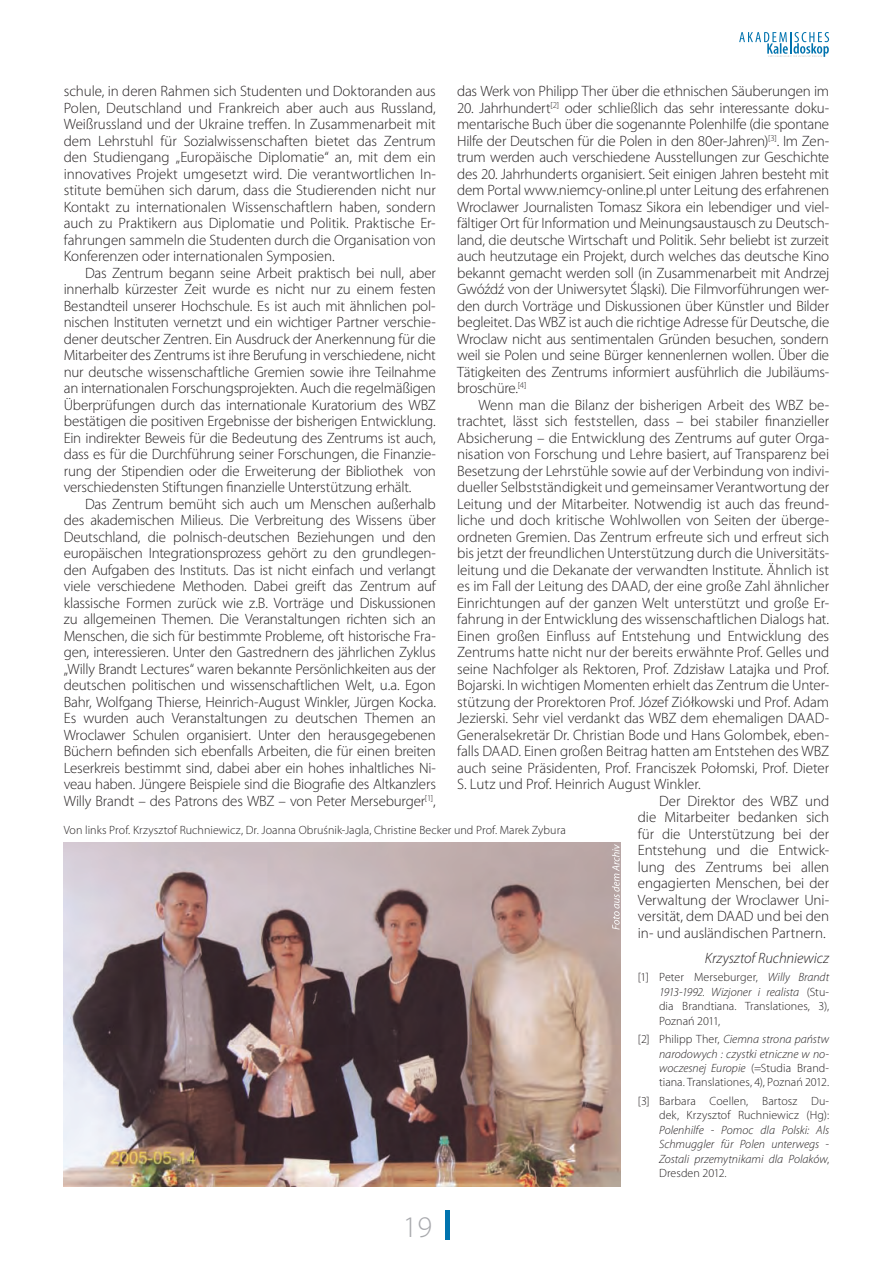
<style>
.page{position:relative;width:893px;height:1263px;background:#fff}
.page>*{position:absolute;margin:0;border:0;box-sizing:border-box;transform-origin:0 0}
.t1{font:300 30px "Myriad Pro";color:#a8a9ad}
.t2{font:300 15px/16.5px "Myriad Pro";letter-spacing:-.005em;color:#231f20;text-align:justify}
.t3{font:italic 300 15px "Myriad Pro";letter-spacing:-.005em;color:#231f20}
.t4{font:300 12px/14.4px "Myriad Pro";letter-spacing:.005em;color:#231f20;text-align:justify}
.t5{font:italic 300 12px/14.4px "Myriad Pro";color:#231f20;text-align:justify}
.s1{font-style:italic}
.s2{font-style:normal}
</style>
<div class="page">
<div style="left:445px;top:1210px;width:5px;height:30px;background:#0073ae"></div>
<svg style="left:739px;top:32px;width:90px;height:25px"></svg>
<img style="left:64px;top:842px;width:557px;height:344px">
<svg style="left:612px;top:844px;width:8px;height:85px"></svg>
<p class="t2" style="left:457px;top:84px;width:374px">das Werk von Philipp Ther über die ethnischen Säuberungen im</p>
<p class="t2" style="left:457px;top:101px;width:374px">20. Jahrhundert<sup>[2]</sup> oder schließlich das sehr interessante doku&shy;mentarische Buch über die sogenannte Polenhilfe (die spontane Hilfe der Deutschen für die Polen in den 80er-Jahren)<sup>[3]</sup>. Im Zen&shy;trum werden auch verschiedene Ausstellungen zur Geschichte des 20. Jahrhunderts organisiert. Seit einigen Jahren besteht mit dem Portal www.niemcy-online.pl unter Leitung des erfahrenen Wroclawer Journalisten Tomasz Sikora ein lebendiger und viel&shy;fältiger Ort für Information und Meinungsaustausch zu Deutsch&shy;land, die deutsche Wirtschaft und Politik. Sehr beliebt ist zurzeit auch heutzutage ein Projekt, durch welches das deutsche Kino bekannt gemacht werden soll (in Zusammenarbeit mit Andrzej Gwóźdź von der Uniwersytet Śląski). Die Filmvorführungen wer&shy;den durch Vorträge und Diskussionen über Künstler und Bilder begleitet. Das WBZ ist auch die richtige Adresse für Deutsche, die Wroclaw nicht aus sentimentalen Gründen besuchen, sondern weil sie Polen und seine Bürger kennenlernen wollen. Über die Tätigkeiten des Zentrums informiert ausführlich die Jubiläums&shy;broschüre.<sup>[4]</sup></p>
<p class="t2" style="left:478px;top:398px;width:352px">Wenn man die Bilanz der bisherigen Arbeit des WBZ be-</p>
<p class="t2" style="left:457px;top:414px;width:373px">trachtet, lässt sich feststellen, dass – bei stabiler finanzieller</p>
<p class="t2" style="left:457px;top:431px;width:374px">Absicherung – die Entwicklung des Zentrums auf guter Orga-</p>
<p class="t2" style="left:457px;top:447px;width:374px">nisation von Forschung und Lehre basiert, auf Transparenz bei</p>
<p class="t2" style="left:457px;top:464px;width:374px">Besetzung der Lehrstühle sowie auf der Verbindung von indivi-</p>
<p class="t2" style="left:457px;top:480px;width:374px">dueller Selbstständigkeit und gemeinsamer Verantwortung der</p>
<p class="t2" style="left:457px;top:497px;width:374px">Leitung und der Mitarbeiter. Notwendig ist auch das freund-</p>
<p class="t2" style="left:457px;top:513px;width:374px">liche und doch kritische Wohlwollen von Seiten de r überge-</p>
<p class="t2" style="left:457px;top:530px;width:374px">ordneten Gremien. Das Zentrum erfreute sich und erfreut sich</p>
<p class="t2" style="left:457px;top:546px;width:374px">bis jetzt der freundlichen Unterstützung durch die Universitäts-</p>
<p class="t2" style="left:457px;top:563px;width:374px">leitung und die Dekanate der verwandten Institute. Ähnlich ist</p>
<p class="t2" style="left:457px;top:579px;width:374px">es im Fall der Leitung des DAAD, der eine große Zahl ähnlicher</p>
<p class="t2" style="left:457px;top:596px;width:374px">Einrichtungen auf der ganzen Welt unterstützt und große Er-</p>
<p class="t2" style="left:457px;top:612px;width:374px">fahrung in der Entwicklung des wissenschaftlichen Dialogs hat.</p>
<p class="t2" style="left:457px;top:629px;width:374px">Einen großen Einfluss auf Entstehung und Entwicklung des</p>
<p class="t2" style="left:457px;top:645px;width:374px">Zentrums hatte nicht nur der bereits erwähnte Prof. Gelles und</p>
<p class="t2" style="left:457px;top:662px;width:374px">seine Nachfolger als Rektoren, Prof. Zdzisław Latajka und Prof.</p>
<p class="t2" style="left:457px;top:678px;width:374px">Bojarski. In wichtigen Momenten erhielt das Zentrum die Unter-</p>
<p class="t2" style="left:457px;top:695px;width:373px">stützung der Prorektoren Prof. Józef Ziółkowski und Prof. Adam</p>
<p class="t2" style="left:457px;top:711px;width:374px">Jezierski. Sehr viel verdankt das WBZ dem ehemaligen DAAD-</p>
<p class="t2" style="left:457px;top:728px;width:374px">Generalsekretär Dr. Christian Bode und Hans Golombek, eben-</p>
<p class="t2" style="left:457px;top:744px;width:374px">falls DAAD. Einen großen Beitrag hatten am Entstehen des WBZ</p>
<p class="t2" style="left:457px;top:761px;width:373px">auch seine Präsidenten, Prof. Franciszek Połomski, Prof. Dieter</p>
<p class="t2" style="left:457px;top:777px;width:245px">S. Lutz und Prof. Heinrich August Winkler.</p>
<p class="t2" style="left:659px;top:793px;width:172px">Der Direktor des WBZ und</p>
<p class="t2" style="left:638px;top:810px;width:193px">die Mitarbeiter bedanken sich</p>
<p class="t2" style="left:638px;top:826px;width:193px">für die Unterstützung bei der</p>
<p class="t2" style="left:638px;top:843px;width:193px">Entstehung und die Entwick-</p>
<p class="t2" style="left:638px;top:859px;width:193px">lung des Zentrums bei allen</p>
<p class="t2" style="left:638px;top:876px;width:193px">engagierten Menschen, bei der</p>
<p class="t2" style="left:638px;top:892px;width:193px">Verwaltung der Wroclawer Uni-</p>
<p class="t2" style="left:638px;top:909px;width:193px">versität, dem DAAD und bei den</p>
<p class="t2" style="left:638px;top:925px;width:189px">in- und ausländischen Partnern.</p>
<p class="t3" style="left:705px;top:952px;width:126px">Krzysztof Ruchniewicz</p>
<p class="t4" style="left:659px;top:971px;width:172px;text-indent:-21px">[1] Peter Merseburger, <span class="s1">Willy Brandt 1913-1992. Wizjoner i realista</span> (Stu&shy;dia Brandtiana. Translationes, 3), Poznań 2011,</p>
<p class="t5" style="left:659px;top:1033px;width:172px;text-indent:-21px"><span class="s2">[2] Philipp Ther,</span> Ciemna strona państw narodowych : czystki etniczne w no&shy;woczesnej Europie <span class="s2">(=Studia Brand&shy;tiana. Translationes, 4), Poznań 2012.</span></p>
<p class="t4" style="left:638px;top:1095px;width:193px;text-align:right">[3] Barbara Coellen, Bartosz Du&shy;dek, Krzysztof Ruchniewicz (Hg):</p>
<p class="t5" style="left:659px;top:1123px;width:172px">Polenhilfe - Pomoc dla Polski: Als Schmuggler für Polen unterwegs - Zostali przemytnikami dla Polaków<span class="s2">, Dresden 2012.</span></p>
<p class="t2" style="left:64px;top:84px;width:374px">schule, in deren Rahmen sich Studenten und Doktoranden aus Polen, Deutschland und Frankreich aber auch aus Russland, Weißrussland und der Ukraine treffen. In Zusammenarbeit mit dem Lehrstuhl für Sozialwissenschaften bietet das Zentrum den Studiengang „Europäische Diplomatie“ an, mit dem ein innovatives Projekt umgesetzt wird. Die verantwortlichen In&shy;stitute bemühen sich darum, dass die Studierenden nicht nur Kontakt zu internationalen Wissenschaftlern haben, sondern auch zu Praktikern aus Diplomatie und Politik. Praktische Er&shy;fahrungen sammeln die Studenten durch die Organisation von Konferenzen oder internationalen Symposien.</p>
<p class="t2" style="left:64px;top:266px;width:374px;text-indent:21px">Das Zentrum begann seine Arbeit praktisch bei null, aber innerhalb kürzester Zeit wurde es nicht nur zu einem festen Bestandteil unserer Hochschule. Es ist auch mit ähnlichen pol&shy;nischen Instituten vernetzt und ein wichtiger Partner verschie&shy;dener deutscher Zentren. Ein Ausdruck der Anerkennung für die Mitarbeiter des Zentrums ist ihre Berufung in verschiedene, nicht nur deutsche wissenschaftliche Gremien sowie ihre Teilnahme an internationalen Forschungsprojekten. Auch die regelmäßigen Überprüfungen durch das internationale Kuratorium des WBZ bestätigen die positiven Ergebnisse der bisherigen Entwicklung.<br>Ein indirekter Beweis für die Bedeutung des Zentrums ist auch, dass es für die Durchführung seiner Forschungen, die Finanzie&shy;rung der Stipendien oder die Erweiterung der Bibliothek von verschiedensten Stiftungen finanzielle Unterstützung erhält.</p>
<p class="t2" style="left:64px;top:497px;width:374px;text-indent:21px">Das Zentrum bemüht sich auch um Menschen außerhalb des akademischen Milieus. Die Verbreitung des Wissens über Deutschland, die polnisch-deutschen Beziehungen und den europäischen Integrationsprozess gehört zu den grundlegen&shy;den Aufgaben des Instituts. Das ist nicht einfach und verlangt viele verschiedene Methoden. Dabei greift das Zentrum auf klassische Formen zurück wie z.B. Vorträge und Diskussionen zu allgemeinen Themen. Die Veranstaltungen richten sich an Menschen, die sich für bestimmte Probleme, oft historische Fra&shy;gen, interessieren. Unter den Gastrednern des jährlichen Zyklus „Willy Brandt Lectures“ waren bekannte Persönlichkeiten aus der deutschen politischen und wissenschaftlichen Welt, u.a. Egon Bahr, Wolfgang Thierse, Heinrich-August Winkler, Jürgen Kocka.<br>Es wurden auch Veranstaltungen zu deutschen Themen an Wroclawer Schulen organisiert. Unter den herausgegebenen Büchern befinden sich ebenfalls Arbeiten, die für einen breiten Leserkreis bestimmt sind, dabei aber ein hohes inhaltliches Ni&shy;veau haben. Jüngere Beispiele sind die Biografie des Altkanzlers Willy Brandt – des Patrons des WBZ – von Peter Merseburger<sup>[1]</sup>,</p>
<p class="t4" style="left:64px;top:824px;width:504px">Von links Prof. Krzysztof Ruchniewicz, Dr. Joanna Obruśnik-Jagla, Christine Becker und Prof. Marek Zybura</p>
<h1 class="t1" style="left:403px;top:1216px;width:31px">19</h1>
</div>
